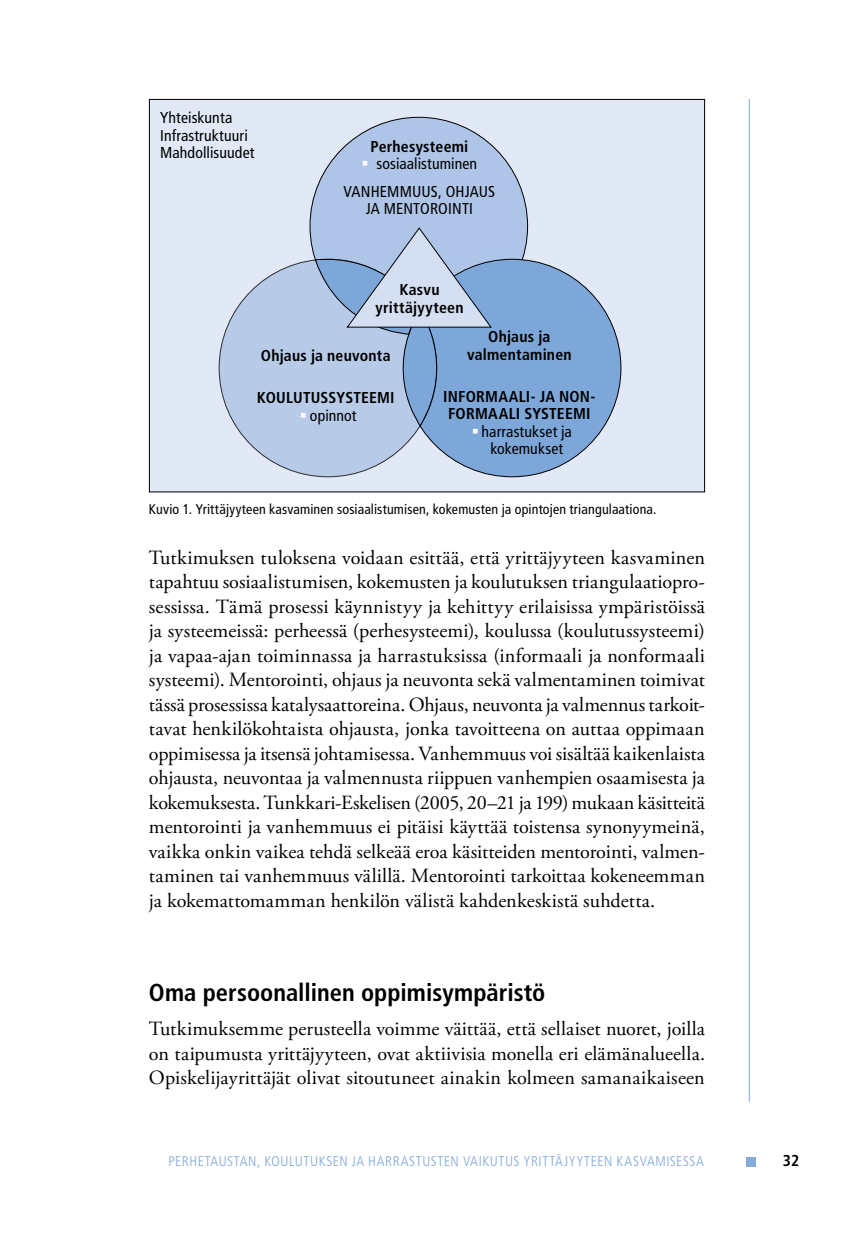
<style>
.page{position:relative;width:854px;height:1241px;background:#fff}
.page>*{position:absolute;margin:0;border:0;box-sizing:border-box;transform-origin:0 0}
.t1{font:700 condensed 24.5px "Frutiger";color:#000}
.t2{font:20.12px/24.5px "Adobe Garamond Pro";letter-spacing:.01em;color:#000;text-align:justify}
.t3{font:700 condensed 15.75px/17.5px "Frutiger";letter-spacing:.015em;color:#000;text-align:center}
.t4{font:condensed 15.75px/17.5px "Frutiger";letter-spacing:.005em;color:#000}
.t5{font:condensed 14px "Frutiger";letter-spacing:.01em;color:#000}
.t6{font:300 condensed 14px "Frutiger";letter-spacing:.04em;color:#7da7d8}
</style>
<div class="page">
<hr style="left:748px;top:99px;width:1px;height:1002px;background:#7da7d8">
<div style="left:745px;top:1156px;width:10px;height:10px;background:#85abdb"></div>
<div style="left:149px;top:99px;width:555px;height:393px;background:#e1e8f6"></div>
<div style="left:310px;top:117px;width:217px;height:218px;background:#aec5e7;border-radius:50%"></div>
<div style="left:403px;top:259px;width:217px;height:217px;background:#7da7d8;border-radius:50%"></div>
<div style="left:219px;top:259px;width:217px;height:217px;background:#b7cbe9;border-radius:50%"></div>
<svg style="left:314px;top:227px;width:178px;height:206px"></svg>
<p class="t4" style="left:160px;top:109px;width:96px">Yhteiskunta<br>Infrastruktuuri<br>Mahdollisuudet</p>
<p class="t3" style="left:370px;top:137px;width:99px">Perhesysteemi</p>
<p class="t4" style="left:343px;top:150px;width:153px;line-height:27.5px;text-indent:33px">sosiaalistuminen<br>Vanhemm uus, ohjaus</p>
<p class="t4" style="left:365px;top:200px;width:57px">ja m entoro</p>
<p class="t4" style="left:448px;top:200px;width:26px">inti</p>
<p class="t3" style="left:375px;top:281px;width:89px">Kasvu yrittäjyyteen</p>
<p class="t3" style="left:261px;top:346px;width:131px">Ohjaus ja neuvonta</p>
<p class="t3" style="left:257px;top:389px;width:73px">koulutussysteemi</p>
<p class="t4" style="left:310px;top:406px;width:48px">opinnot</p>
<p class="t3" style="left:467px;top:328px;width:106px">Ohjaus ja valmentaminen</p>
<p class="t3" style="left:443px;top:387px;width:52px">Informaali</p>
<p class="t3" style="left:530px;top:387px;width:39px">- ja non</p>
<p class="t3" style="left:590px;top:387px;width:6px">-</p>
<p class="t3" style="left:448px;top:405px;width:37px">formaali</p>
<p class="t3" style="left:524px;top:405px;width:10px">systeemi</p>
<p class="t4" style="left:481px;top:423px;width:92px;text-align:center">harrastukset ja kokemukset</p>
<p class="t5" style="left:149px;top:501px;width:509px">Kuvio 1. Yrittäjyyteen kasvaminen sosiaalistumisen, kokemusten ja opintojen triangulaationa.</p>
<p class="t2" style="left:149px;top:545px;width:557px">Tutkimuksen tuloksena voidaan esittää, että yrittäjyyteen kasvaminen tapahtuu sosiaalistumisen, kokemusten ja koulutuksen triangulaatiopro&shy;sessissa. Tämä prosessi käynnistyy ja kehittyy erilaisissa ympäristöissä ja systeemeissä: perheessä (perhesysteemi), koulussa (koulutussysteemi) ja vapaa-ajan toiminnassa ja harrastuksissa (informaali ja nonformaali systeemi). Mentorointi, ohjaus ja neuvonta sekä valmentaminen toimivat tässä prosessissa katalysaattoreina. Ohjaus, neuvonta ja valmennus tarkoit&shy;tavat henkilökohtaista ohjausta, jonka tavoitteena on auttaa oppimaan oppimisessa ja itsensä johtamisessa. Vanhemmuus voi sisältää kaikenlaista ohjausta, neuvontaa ja valmennusta riippuen vanhempien osaamisesta ja kokemuksesta. Tunkkari-Eskelisen (2005, 20–21 ja 199) mukaan käsitteitä mentorointi ja vanhemmuus ei pitäisi käyttää toistensa synonyymeinä, vaikka onkin vaikea tehdä selkeää eroa käsitteiden mentorointi, valmen&shy;taminen tai vanhemmuus välillä. Mentorointi tarkoittaa kokeneemman ja kokemattomamman henkilön välistä kahdenkeskistä suhdetta.</p>
<p class="t1" style="left:149px;top:977px;width:398px">Oma persoonallinen oppimisympäristö</p>
<p class="t2" style="left:149px;top:1017px;width:557px">Tutkimuksemme perusteella voimme väittää, että sellaiset nuoret, joilla on taipumusta yrittäjyyteen, ovat aktiivisia monella eri elämänalueella.<br>Opiskelijayrittäjät olivat sitoutuneet ainakin kolmeen samanaikaiseen</p>
<p class="t6" style="left:168px;top:1153px;width:536px">PERHETAUSTAN, KOULUTUKSEN JA HARRASTUSTEN VAIKUTUS YRITTÄJYYTEEN KASVAMISESSA</p>
<p class="t3" style="left:782px;top:1151px;width:18px">32</p>
</div>
